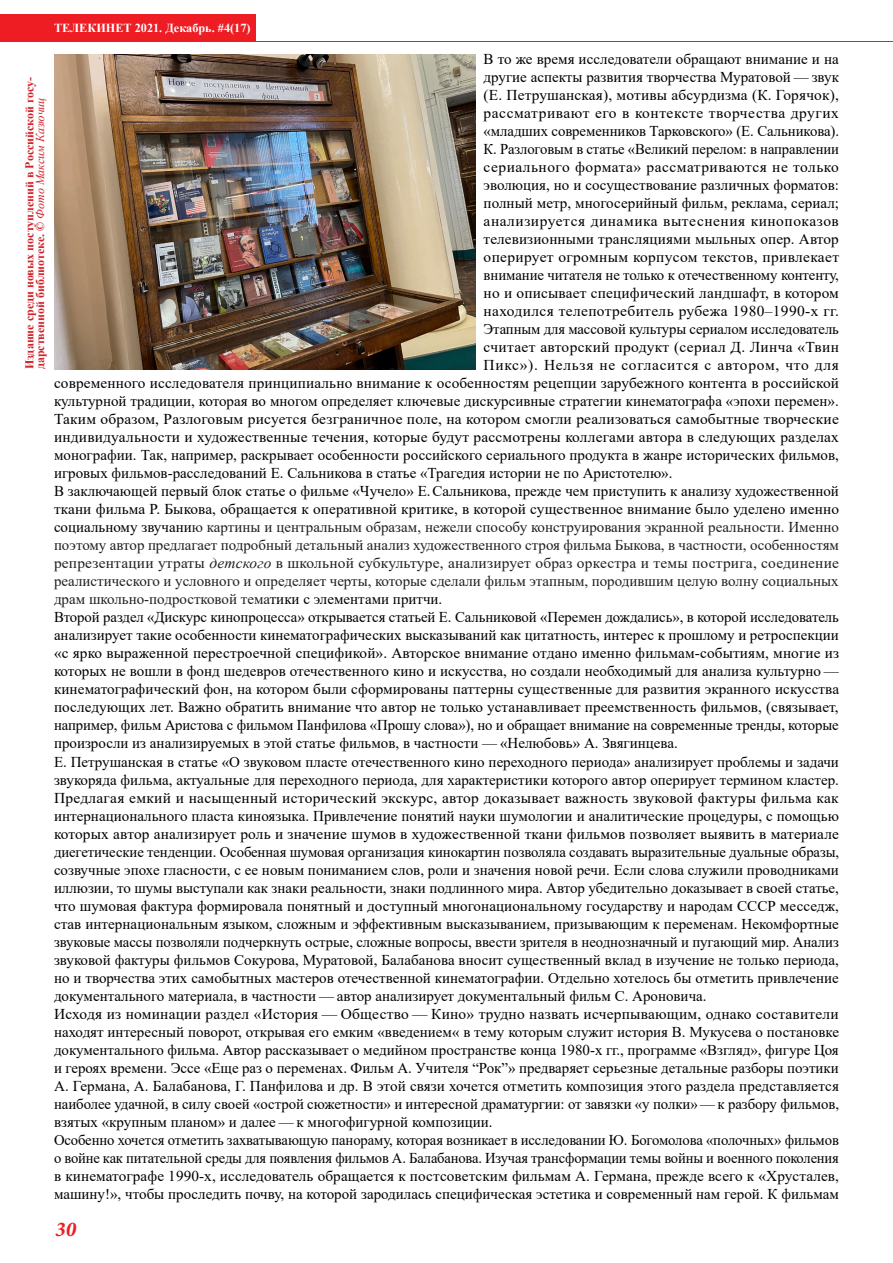
<style>
.page{position:relative;width:893px;height:1263px;background:#fff}
.page>*{position:absolute;margin:0;border:0;box-sizing:border-box;transform-origin:0 0}
.t1{font:italic 700 21px "Minion Pro";color:#ee1d23}
.основной_текст_х{font:15px/18px "Times New Roman";color:#000;text-align:justify}
.основной_текст_х-2{font:15px/18px "Times New Roman";color:#231f20;text-align:justify}
.основной_текст_х-3{font:15px "Times New Roman";letter-spacing:.02em;color:#000}
.основной_текст_х-4{font:15px "Times New Roman";letter-spacing:.025em;color:#000}
.основной_текст_х-5{font:15px "Times New Roman";letter-spacing:.03em;color:#000}
.основной_текст_х-6{font:15px "Times New Roman";letter-spacing:.035em;color:#000}
.основной_текст_х-7{font:15px "Times New Roman";letter-spacing:.045em;color:#000}
.t2{font:700 12.3px "Times New Roman";color:#fff}
.подпись_к_иллюстр{font:700 12px "Times New Roman";color:#d1232a}
.s1{color:#000}
.s2{font-style:italic}
.s3{font-weight:400;font-style:italic}
</style>
<div class="page">
<div style="left:0;top:15px;width:255px;height:26px;background:#ee1d23"></div>
<hr style="left:0;top:41px;width:893px;height:1px;background:#ee1d23">
<img style="left:54px;top:54px;width:421px;height:316px">
<p class="t2" style="left:54px;top:19px;width:198px">ТЕЛЕКИНЕТ 2021. Декабрь. #4(17)</p>
<p class="основной_текст_х" style="left:484px;top:50px;width:357px">В то же время исследователи обращают внимание и на другие аспекты развития творчества Муратовой — звук (Е. Петрушанская), мотивы абсурдизма (К. Горячок), рассматривают его в контексте творчества других «младших современников Тарковского» (Е. Сальникова).</p>
<p class="основной_текст_х" style="left:484px;top:140px;width:357px">К. Разлоговым в статье «Великий перелом: в направлении</p>
<p class="основной_текст_х-5" style="left:484px;top:157px;width:357px">сериального формата» рассматриваются не только</p>
<p class="основной_текст_х" style="left:484px;top:176px;width:357px">эволюция, но и сосуществование различных форматов:</p>
<p class="основной_текст_х" style="left:484px;top:194px;width:357px">полный метр, многосерийный фильм, реклама, сериал;</p>
<p class="основной_текст_х-6" style="left:484px;top:211px;width:357px">анализируется динамика вытеснения кинопоказов</p>
<p class="основной_текст_х" style="left:484px;top:230px;width:357px">телевизионными трансляциями мыльных опер. Автор</p>
<p class="основной_текст_х-3" style="left:484px;top:247px;width:357px">оперирует огромным корпусом текстов, привлекает</p>
<p class="основной_текст_х" style="left:484px;top:266px;width:357px">внимание читателя не только к отечественному контенту,</p>
<p class="основной_текст_х" style="left:484px;top:284px;width:357px">но и описывает специфический ландшафт, в котором</p>
<p class="основной_текст_х-4" style="left:484px;top:301px;width:357px">находился телепотребитель рубежа 1980–1990-х гг.</p>
<p class="основной_текст_х" style="left:484px;top:320px;width:357px">Этапным для массовой культуры сериалом исследователь</p>
<p class="основной_текст_х-3" style="left:484px;top:337px;width:357px">считает авторский продукт (сериал Д. Линча «Твин</p>
<p class="основной_текст_х-7" style="left:484px;top:355px;width:357px">Пикс»). Нельзя не согласится с автором, что для</p>
<p class="основной_текст_х" style="left:54px;top:374px;width:786px">современного исследователя принципиально внимание к особенностям рецепции зарубежного контента в российской</p>
<p class="основной_текст_х" style="left:54px;top:392px;width:786px">культурной традиции, которая во многом определяет ключевые дискурсивные стратегии кинематографа «эпохи перемен».</p>
<p class="основной_текст_х" style="left:54px;top:410px;width:786px">Таким образом, Разлоговым рисуется безграничное поле, на котором смогли реализоваться самобытные творческие</p>
<p class="основной_текст_х" style="left:54px;top:428px;width:786px">индивидуальности и художественные течения, которые будут рассмотрены коллегами автора в следующих разделах</p>
<p class="основной_текст_х" style="left:54px;top:446px;width:786px">монографии. Так, например, раскрывает особенности российского сериального продукта в жанре исторических фильмов,</p>
<p class="основной_текст_х" style="left:54px;top:464px;width:620px">игровых фильмов-расследований Е. Сальникова в статье «Трагедия истории не по Аристотелю».</p>
<p class="основной_текст_х-2" style="left:54px;top:482px;width:787px"><span class="s1">В заключающей первый блок статье о фильме «Чучело» Е.Сальникова, прежде чем приступить к анализу художественной ткани фильма Р. Быкова, обращается к оперативной критике, в которой существенное внимание было уделено именно социальному звучани</span>ю картины и центральным образам, нежели способу конструирования экранной реальности. Именно поэтому автор предлагает подробный детальный анализ художественного строя фильма Быкова, в частности, особенностям репрезентации утраты <span class="s2">детского</span> в школьной субкультуре, анализирует образ оркестра и темы пострига, соединение реалистического и условного и определяет черты, которые сделали фильм этапным, породившим целую волну социальных драм школьно-подростковой тема<span class="s1">тики с элементами притчи.</span></p>
<p class="основной_текст_х" style="left:54px;top:608px;width:787px">Второй раздел «Дискурс кинопроцесса» открывается статьей Е. Сальниковой «Перемен дождались», в которой исследователь анализирует такие особенности кинематографических высказываний как цитатность, интерес к прошлому и ретроспекции «с ярко выраженной перестроечной спецификой». Авторское внимание отдано именно фильмам-событиям, многие из которых не вошли в фонд шедевров отечественного кино и искусства, но создали необходимый для анализа культурно — кинематографический фон, на котором были сформированы паттерны существенные для развития экранного искусства последующих лет. Важно обратить внимание что автор не только устанавливает преемственность фильмов, (связывает, например, фильм Аристова с фильмом Панфилова «Прошу слова»), но и обращает внимание на современные тренды, которые произросли из анализируемых в этой статье фильмов, в частности — «Нелюбовь» А. Звягинцева.</p>
<p class="основной_текст_х" style="left:54px;top:752px;width:787px">Е. Петрушанская в статье «О звуковом пласте отечественного кино переходного периода» анализирует проблемы и задачи звукоряда фильма, актуальные для переходного периода, для характеристики которого автор оперирует термином кластер.<br>Предлагая емкий и насыщенный исторический экскурс, автор доказывает важность звуковой фактуры фильма как интернационального пласта киноязыка. Привлечение понятий науки шумологии и аналитические процедуры, с помощью которых автор анализирует роль и значение шумов в художественной ткани фильмов позволяет выявить в материале диегетические тенденции. Особенная шумовая организация кинокартин позволяла создавать выразительные дуальные образы, созвучные эпохе гласности, с ее новым пониманием слов, роли и значения новой речи. Если слова служили проводниками иллюзии, то шумы выступали как знаки реальности, знаки подлинного мира. Автор убедительно доказывает в своей статье, что шумовая фактура формировала понятный и доступный многонациональному государству и народам СССР месседж, став интернациональным языком, сложным и эффективным высказыванием, призывающим к переменам. Некомфортные звуковые массы позволяли подчеркнуть острые, сложные вопросы, ввести зрителя в неоднозначный и пугающий мир. Анализ звуковой фактуры фильмов Сокурова, Муратовой, Балабанова вносит существенный вклад в изучение не только периода, но и творчества этих самобытных мастеров отечественной кинематографии. Отдельно хотелось бы отметить привлечение документального материала, в частности — автор анализирует документальный фильм С. Ароновича.</p>
<p class="основной_текст_х" style="left:54px;top:1004px;width:787px">Исходя из номинации раздел «История — Общество — Кино» трудно назвать исчерпывающим, однако составители находят интересный поворот, открывая его емким «введением« в тему которым служит история В. Мукусева о постановке документального фильма. Автор рассказывает о медийном пространстве конца 1980-х гг., программе «Взгляд», фигуре Цоя и героях времени. Эссе «Еще раз о переменах. Фильм А. Учителя “Рок”» предваряет серьезные детальные разборы поэтики А. Германа, А. Балабанова, Г. Панфилова и др. В этой связи хочется отметить композиция этого раздела представляется наиболее удачной, в силу своей «острой сюжетности» и интересной драматургии: от завязки «у полки» — к разбору фильмов, взятых «крупным планом» и далее — к многофигурной композиции.</p>
<p class="основной_текст_х" style="left:54px;top:1130px;width:786px">Особенно хочется отметить захватывающую панораму, которая возникает в исследовании Ю. Богомолова «полочных» фильмов о войне как питательной среды для появления фильмов А. Балабанова. Изучая трансформации темы войны и военного поколения в кинематографе 1990-х, исследователь обращается к постсоветским фильмам А. Германа, прежде всего к «Хрусталев, машину!», чтобы проследить почву, на которой зародилась специфическая эстетика и современный нам герой. К фильмам</p>
<p class="подпись_к_иллюстр" style="left:21px;top:369px;width:294px;rotate:-90deg">Издание среди новых поступлений в Российской госу-</p>
<p class="подпись_к_иллюстр" style="left:31px;top:369px;width:273px;rotate:-90deg">дарственной библиотеке. © <span class="s3">Фото Максим Казючиц</span></p>
<p class="t1" style="left:55px;top:1214px;width:22px">30</p>
</div>
